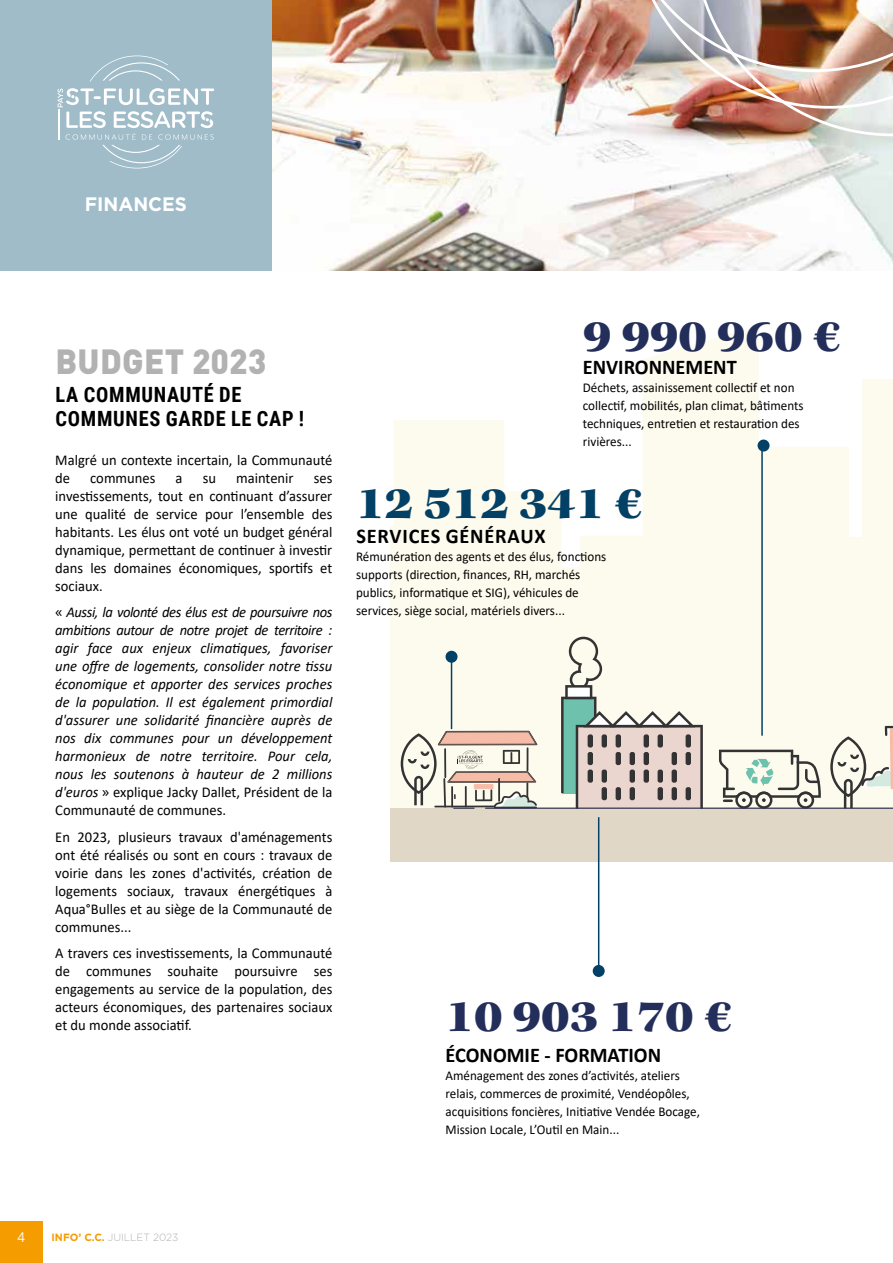
<style>
.page{position:relative;width:893px;height:1263px;background:#fff}
.page>*{position:absolute;margin:0;border:0;box-sizing:border-box;transform-origin:0 0}
.t1{font:900 expanded 45px "Kepler Std";color:#232e5a}
.t2{font:900 expanded 45px "Kepler Std";color:#034065}
.t3{font:900 34.5px "DIN Pro";letter-spacing:.01em;color:#b3b2b2}
.t4{font:700 21px/24px "Roboto Condensed";letter-spacing:.035em;color:#000}
.t5{font:700 21px "Calibri";color:#000}
.t6{font:700 21px "Calibri";letter-spacing:.04em;color:#000}
.t7{font:700 19.5px "Gotham";color:#fff}
.t8{font:15px/18px "Calibri";color:#000;text-align:justify}
.t9{font:italic 15px/18px "Calibri";color:#000;text-align:justify}
.t10{font:13.5px/18px "Calibri";color:#000}
.t11{font:13.5px "Open Sans";color:#fff}
.t12{font:300 10.5px "Gotham Rounded";color:#b3b2b2}
.s1{font-family:"Open Sans";font-style:normal}
.s2{font-style:normal}
.s3{font-family:"Gotham";font-weight:700;color:#f59c00}
</style>
<div class="page">
<div style="left:0;top:1221px;width:43px;height:42px;background:#f59c00"></div>
<svg style="left:390px;top:326px;width:503px;height:482px;fill:#fdfbee"></svg>
<div style="left:390px;top:809px;width:503px;height:52px;background:#e1d7c7"></div>
<svg style="left:401px;top:637px;width:492px;height:172px;background:#e5e2d7"></svg>
<img style="left:272px;top:0;width:621px;height:270px">
<div style="left:0;top:0;width:272px;height:270px;background:#a0bcc9"></div>
<svg style="left:90px;top:55px;width:90px;height:26px"></svg>
<svg style="left:58px;top:88px;width:156px;height:81px"></svg>
<img style="left:614px;top:0;width:279px;height:136px">
<hr style="left:761px;top:446px;width:2px;height:290px;background:#034065">
<div style="left:758px;top:440px;width:12px;height:12px;background:#034065;border-radius:50%"></div>
<hr style="left:451px;top:656px;width:1px;height:73px;background:#034065">
<div style="left:446px;top:651px;width:12px;height:12px;background:#034065;border-radius:50%"></div>
<hr style="left:598px;top:817px;width:1px;height:155px;background:#034065">
<div style="left:593px;top:965px;width:12px;height:12px;background:#034065;border-radius:50%"></div>
<h3 class="t7" style="left:85px;top:193px;width:104px">FINANCES</h3>
<h2 class="t3" style="left:55px;top:338px;width:212px">BUDGET 2023</h2>
<h3 class="t4" style="left:56px;top:382px;width:250px">LA COMMUNAUTÉ DE<br>COMMUNES GARDE LE CAP !</h3>
<p class="t8" style="left:55px;top:450px;width:279px">Malgré un contexte incertain, la Communauté de</p>
<p class="t8" style="left:90px;top:468px;width:67px">communes</p>
<p class="t8" style="left:176px;top:468px;width:8px">a</p>
<p class="t8" style="left:203px;top:468px;width:15px">su</p>
<p class="t8" style="left:236px;top:468px;width:59px">maintenir</p>
<p class="t8" style="left:55px;top:468px;width:279px;text-indent:258px">ses investissements, tout en continuant d’assurer une qualité de service pour l’ensemble des habitants. Les élus ont voté un budget général dynamique, permettant de continuer à investir dans les domaines économiques, sportifs et sociaux.</p>
<p class="t9" style="left:55px;top:603px;width:279px"><span class="s1">«</span> Aussi, la volonté des élus est de poursuivre nos ambitions autour de notre projet de territoire : agir face aux enjeux climatiques, favoriser une offre de logements, consolider notre tissu économique et apporter des services proches de la population. Il est également primordial d'assurer une solidarité financière auprès de nos dix communes pour un développement harmonieux de notre territoire. Pour cela, nous les soutenons à hauteur de 2 millions d'euros <span class="s1">»</span> <span class="s2">explique Jacky Dallet, Président de la Communauté de communes.</span></p>
<p class="t8" style="left:55px;top:827px;width:279px">En 2023, plusieurs travaux d'aménagements ont été réalisés ou sont en cours : travaux de voirie dans les zones d'activités, création de logements sociaux, travaux énergétiques à Aqua°Bulles et au siège de la Communauté de communes...</p>
<p class="t8" style="left:55px;top:944px;width:279px">A travers ces investissements, la Communauté de communes souhaite poursuivre ses engagements au service de la population, des acteurs économiques, des partenaires sociaux et du monde associatif.</p>
<h1 class="t1" style="left:583px;top:310px;width:260px">9 990 960 €</h1>
<h3 class="t5" style="left:583px;top:352px;width:155px">ENVIRONNEMENT</h3>
<p class="t10" style="left:583px;top:378px;width:222px">Déchets, assainissement collectif et non collectif, mobilités, plan climat, bâtiments techniques, entretien et restauration des rivières...</p>
<h1 class="t2" style="left:356px;top:477px;width:288px">12 512 341 €</h1>
<h3 class="t6" style="left:356px;top:522px;width:191px">SERVICES GÉNÉRAUX</h3>
<p class="t10" style="left:356px;top:548px;width:252px">Rémunération des agents et des élus, fonctions supports (direction, finances, RH, marchés publics, informatique et SIG), véhicules de services, siège social, matériels divers...</p>
<h1 class="t1" style="left:446px;top:990px;width:288px">10 903 170 €</h1>
<h3 class="t5" style="left:446px;top:1040px;width:217px">ÉCONOMIE - FORMATION</h3>
<p class="t10" style="left:446px;top:1066px;width:256px">Aménagement des zones d’activités, ateliers relais, commerces de proximité, Vendéopôles, acquisitions foncières, Initiative Vendée Bocage, Mission Locale, L’Outil en Main...</p>
<p class="t11" style="left:18px;top:1228px;width:9px">4</p>
<p class="t12" style="left:52px;top:1231px;width:128px"><span class="s3">INFO’ C.C.</span> JUILLET 2023</p>
</div>
